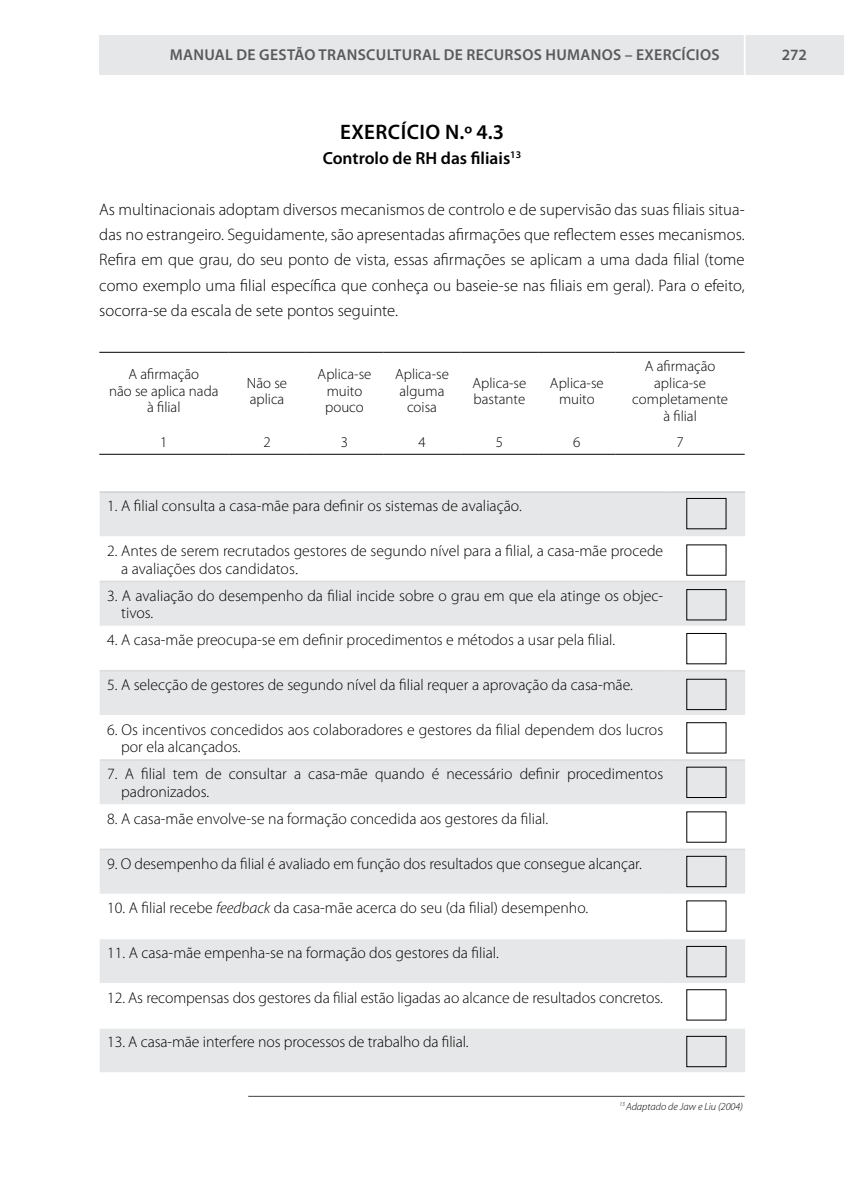
<style>
.page{position:relative;width:844px;height:1191px;background:#fff}
.page>*{position:absolute;margin:0;border:0;box-sizing:border-box;transform-origin:0 0}
.t1{font:600 21px "Myriad Pro";color:#000}
.t2{font:600 17.5px "Myriad Pro";color:#000}
.t3{font:300 16.62px/25.4px "Myriad Pro";color:#000;text-align:justify}
.t4{font:300 15.75px/17.5px "Myriad Pro";color:#000}
.t5{font:600 15.75px "Myriad Pro";letter-spacing:.02em;color:#58595b}
.t6{font:300 14.88px/16.6px "Myriad Pro";color:#000;text-align:center}
.t7{font:italic 300 10.5px "Myriad Pro";color:#000}
.s1{font-family:"Times New Roman";font-weight:400}
.s2{font-style:italic}
</style>
<div class="page">
<div style="left:99px;top:35px;width:744px;height:39px;background:#e6e7e8"></div>
<hr style="left:248px;top:1096px;width:496px;height:1px;background:#414142">
<hr style="left:743px;top:11px;width:2px;height:134px;background:#fff">
<hr style="left:99px;top:352px;width:129px;height:1px;background:#000">
<hr style="left:228px;top:352px;width:78px;height:1px;background:#000">
<hr style="left:306px;top:352px;width:77px;height:1px;background:#000">
<hr style="left:383px;top:352px;width:77px;height:1px;background:#000">
<hr style="left:460px;top:352px;width:78px;height:1px;background:#000">
<hr style="left:538px;top:352px;width:77px;height:1px;background:#000">
<hr style="left:615px;top:352px;width:129px;height:1px;background:#000">
<hr style="left:99px;top:454px;width:129px;height:1px;background:#000">
<hr style="left:228px;top:454px;width:78px;height:1px;background:#000">
<hr style="left:306px;top:454px;width:77px;height:1px;background:#000">
<hr style="left:383px;top:454px;width:77px;height:1px;background:#000">
<hr style="left:460px;top:454px;width:78px;height:1px;background:#000">
<hr style="left:538px;top:454px;width:77px;height:1px;background:#000">
<hr style="left:615px;top:454px;width:129px;height:1px;background:#000">
<div style="left:100px;top:493px;width:645px;height:579px;background:#e6e7e8"></div>
<svg style="left:100px;top:537px;width:645px;height:490px"></svg>
<hr style="left:100px;top:536px;width:570px;height:1px;background:#fff">
<hr style="left:670px;top:536px;width:75px;height:1px;background:#fff">
<hr style="left:100px;top:580px;width:570px;height:2px;background:#dcddde">
<hr style="left:670px;top:580px;width:75px;height:2px;background:#dcddde">
<hr style="left:100px;top:625px;width:570px;height:1px;background:#fff">
<hr style="left:670px;top:625px;width:75px;height:1px;background:#fff">
<hr style="left:100px;top:670px;width:570px;height:1px;background:#dcddde">
<hr style="left:670px;top:670px;width:75px;height:1px;background:#dcddde">
<hr style="left:100px;top:715px;width:570px;height:1px;background:#fff">
<hr style="left:670px;top:715px;width:75px;height:1px;background:#fff">
<hr style="left:100px;top:759px;width:570px;height:2px;background:#dcddde">
<hr style="left:670px;top:759px;width:75px;height:2px;background:#dcddde">
<hr style="left:100px;top:804px;width:570px;height:1px;background:#fff">
<hr style="left:670px;top:804px;width:75px;height:1px;background:#fff">
<hr style="left:100px;top:848px;width:570px;height:2px;background:#dcddde">
<hr style="left:670px;top:848px;width:75px;height:2px;background:#dcddde">
<hr style="left:100px;top:893px;width:570px;height:1px;background:#fff">
<hr style="left:670px;top:893px;width:75px;height:1px;background:#fff">
<hr style="left:100px;top:938px;width:570px;height:1px;background:#fff">
<hr style="left:670px;top:938px;width:75px;height:1px;background:#fff">
<hr style="left:100px;top:983px;width:570px;height:1px;background:#fff">
<hr style="left:670px;top:983px;width:75px;height:1px;background:#fff">
<hr style="left:100px;top:1027px;width:570px;height:1px;background:#fff">
<hr style="left:670px;top:1027px;width:75px;height:1px;background:#fff">
<hr style="left:100px;top:491px;width:570px;height:2px;background:#d1d3d4">
<hr style="left:670px;top:491px;width:75px;height:2px;background:#d1d3d4">
<div style="left:686px;top:498px;width:40px;height:31px;border:1px solid #000"></div>
<div style="left:686px;top:589px;width:40px;height:31px;border:1px solid #000"></div>
<div style="left:686px;top:633px;width:40px;height:31px;border:1px solid #000"></div>
<div style="left:686px;top:679px;width:40px;height:31px;border:1px solid #000"></div>
<div style="left:686px;top:856px;width:40px;height:31px;border:1px solid #000"></div>
<div style="left:686px;top:946px;width:40px;height:31px;border:1px solid #000"></div>
<div style="left:686px;top:1036px;width:40px;height:31px;border:1px solid #000"></div>
<p class="t5" style="left:170px;top:45px;width:493px">MANUAL DE GESTÃO TRANSCULTURAL DE RECURSOS HUMANOS – EXERCÍC</p>
<p class="t5" style="left:695px;top:45px;width:15px">IOS</p>
<p class="t5" style="left:781px;top:45px;width:27px">272</p>
<h1 class="t1" style="left:340px;top:118px;width:36px">EXERCÍC</h1>
<h1 class="t1" style="left:419px;top:118px;width:86px">IO N.º 4.3</h1>
<p class="t2" style="left:322px;top:147px;width:200px">CONTROLO DE RH DAS FILIAIS<sup>13</sup></p>
<p class="t3" style="left:99px;top:196px;width:646px">As multinacionais adoptam diversos mecanismos de controlo e de supervisão das suas filiais situa&shy;das no estrangeiro. Seguidamente, são apresentadas afirmações que reflectem esses mecanismos.<br>Refira em que grau, do seu ponto de vista, essas afirmações se aplicam a uma dada filial (tome como exemplo uma filial específica que conheça ou baseie-se nas filiais em geral). Para o efeito, socorra-se da escala de sete pontos seguinte.</p>
<p class="t6" style="left:109px;top:366px;width:111px">A afirmação<br>não se aplica nada à filial</p>
<p class="t6" style="left:247px;top:374px;width:42px;text-align:left">Não se aplica</p>
<p class="t6" style="left:317px;top:366px;width:55px">Aplica-se muito pouco</p>
<p class="t6" style="left:395px;top:366px;width:55px">Aplica-se alguma coisa</p>
<p class="t6" style="left:472px;top:374px;width:55px;text-align:left">Aplica-se bastante</p>
<p class="t6" style="left:550px;top:374px;width:55px">Aplica-se muito</p>
<p class="t6" style="left:632px;top:357px;width:97px">A afirmação aplica-se completamente à filial</p>
<p class="t6" style="left:160px;top:433px;width:9px">1</p>
<p class="t6" style="left:263px;top:433px;width:9px">2</p>
<p class="t6" style="left:341px;top:433px;width:9px">3</p>
<p class="t6" style="left:418px;top:433px;width:9px">4</p>
<p class="t6" style="left:495px;top:433px;width:9px">5</p>
<p class="t6" style="left:573px;top:433px;width:9px">6</p>
<p class="t6" style="left:676px;top:433px;width:9px">7</p>
<p class="t4" style="left:107px;top:497px;width:416px">1. A filial consulta a casa-mãe para definir os sistemas de avaliação.</p>
<p class="t4" style="left:121px;top:542px;width:543px;text-indent:-14px">2. Antes de serem recrutados gestores de segundo nível para a filial, a casa-mãe procede a avaliações dos candidatos<span class="s1">.</span></p>
<p class="t4" style="left:121px;top:586px;width:543px;text-indent:-14px">3. A avaliação do desempenho da filial incide sobre o grau em que ela atinge os objec&shy;tivos.</p>
<p class="t4" style="left:107px;top:631px;width:509px">4. A casa-mãe preocupa-se em definir procedimentos e métodos a usar pela filial.</p>
<p class="t4" style="left:107px;top:676px;width:527px">5. A selecção de gestores de segundo nível da filial requer a aprovação da casa-mãe.</p>
<p class="t4" style="left:121px;top:720px;width:543px;text-indent:-14px">6. Os incentivos concedidos aos colaboradores e gestores da filial dependem dos lucros por ela alcançados.</p>
<p class="t4" style="left:121px;top:765px;width:543px;text-indent:-14px">7. A filial tem de consultar a casa-mãe quando é necessário definir procedimentos padronizados.</p>
<p class="t4" style="left:107px;top:810px;width:442px">8. A casa-mãe envolve-se na formação concedida aos gestores da filial.</p>
<p class="t4" style="left:107px;top:854px;width:536px">9. O desempenho da filial é avaliado em função dos resultados que consegue alcançar.</p>
<p class="t4" style="left:107px;top:899px;width:482px">10. A filial recebe <span class="s2">feedback</span> da casa-mãe acerca do seu (da filial) desempenho.</p>
<p class="t4" style="left:107px;top:944px;width:393px">11. A casa-mãe empenha-se na formação dos gestores da filial.</p>
<p class="t4" style="left:107px;top:988px;width:557px">12. As recompensas dos gestores da filial estão ligadas ao alcance de resultados concretos.</p>
<p class="t4" style="left:107px;top:1033px;width:363px">13. A casa-mãe interfere nos processos de trabalho da filial.</p>
<p class="t7" style="left:619px;top:1099px;width:125px"><sup>13</sup> Adaptado de Jaw e Liu (2004)</p>
</div>
